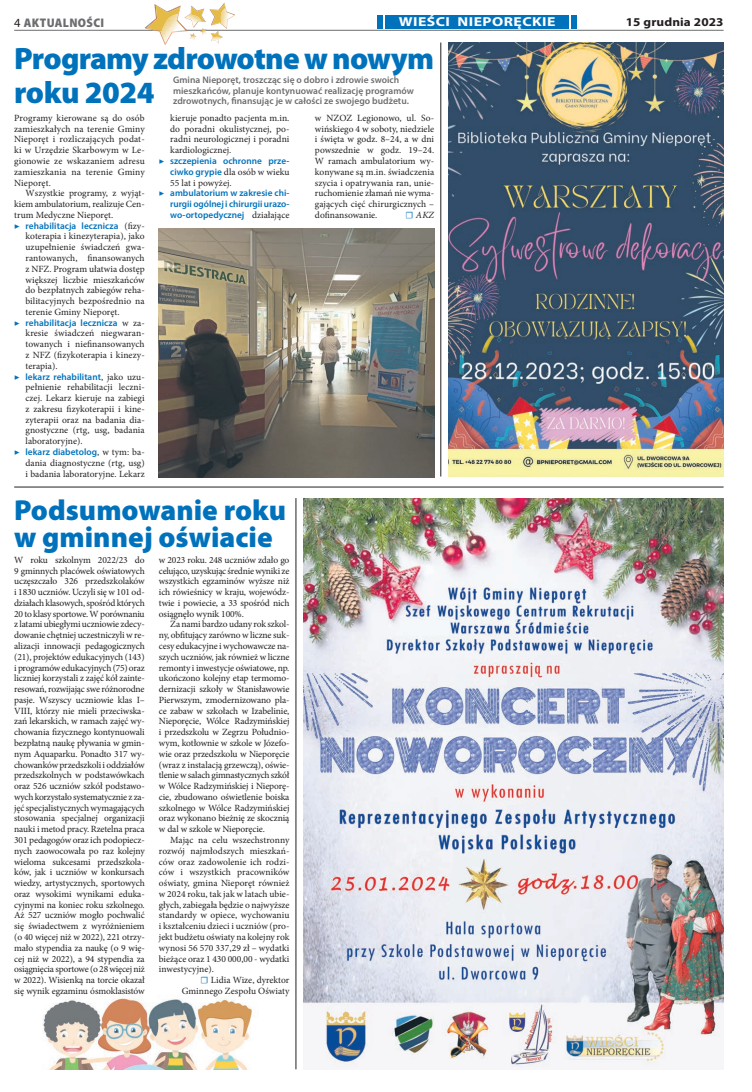
<style>
.page{position:relative;width:752px;height:1092px;background:#fff}
.page>*{position:absolute;margin:0;border:0;box-sizing:border-box;transform-origin:0 0}
.t1{font:900 31px/34px "Myriad Pro";letter-spacing:-.025em;color:#0072bc}
.t2{font:900 29px/27px "Myriad Pro";color:#0072bc}
.t3{font:700 13px "Myriad Pro";letter-spacing:.03em;color:#fff;scale:1.2 1}
.t4{font:900 semi-condensed 12.5px "Myriad Pro";letter-spacing:.03em;color:#6c6d70}
.t5{font:700 12px "Myriad Pro";letter-spacing:.01em;color:#231f20;scale:1.1 1}
.t6{font:9.5px/10.8px "Minion Pro";color:#231f20;text-align:justify}
.t7{font:600 9.5px/10.5px "Myriad Pro";letter-spacing:.005em;color:#6c6d70}
.t8{font:italic 9.5px "Minion Pro";color:#231f20}
.t9{font:600 9.3px/10.8px "Myriad Pro";letter-spacing:.005em;color:#0072bc;text-align:justify}
.s1{font-weight:400;font-stretch:normal;color:#231f20}
.s2{font-family:"Minion Pro";font-weight:400;font-size:9.5px}
.s3{font-family:"Minion Pro";font-weight:400;font-size:9.5px;color:#231f20}
.s4{font-family:"Myriad Pro";font-weight:600;font-size:9.3px;color:#0072bc}
.s5{font-style:normal;color:#0072bc}
.s6{color:#0072bc}
</style>
<div class="page">
<hr style="left:14px;top:30px;width:709px;height:1px;background:#6c6d70">
<div style="left:570px;top:15px;width:6px;height:13px;background:#0072bc"></div>
<div style="left:376px;top:15px;width:6px;height:13px;background:#0072bc"></div>
<div style="left:385px;top:15px;width:183px;height:13px;background:#0072bc"></div>
<svg style="left:145px;top:3px;width:90px;height:42px"></svg>
<img style="left:43px;top:995px;width:210px;height:74px">
<img style="left:159px;top:228px;width:275px;height:249px">
<img style="left:303px;top:498px;width:420px;height:570px">
<hr style="left:14px;top:486px;width:709px;height:1px;background:#231f20">
<hr style="left:295px;top:498px;width:1px;height:571px;background:#231f20">
<hr style="left:440px;top:43px;width:1px;height:433px;background:#231f20">
<img style="left:448px;top:43px;width:275px;height:433px">
<h3 class="t4" style="left:14px;top:14px;width:91px"><span class="s1">4</span> AKTUALNOŚCI</h3>
<h3 class="t3" style="left:398px;top:13px;width:132px">WIEŚCI NIEPORĘCKIE</h3>
<p class="t5" style="left:625px;top:14px;width:90px">15 grudnia 2023</p>
<h1 class="t1" style="left:14px;top:40px;width:421px">Programy zdrowotne w nowym roku 2024</h1>
<p class="t6" style="left:14px;top:112px;width:132px">Programy kierowane są do osób zamieszkałych na terenie Gminy Nieporęt i rozliczających podat&shy;ki w Urzędzie Skarbowym w Le&shy;gionowie ze wskazaniem adresu zamieszkania na terenie Gminy Nieporęt.</p>
<p class="t6" style="left:14px;top:188px;width:132px;text-indent:11px">Wszystkie programy, z wyjąt&shy;kiem ambulatorium, realizuje Cen&shy;trum Medyczne Nieporęt.</p>
<p class="t9" style="left:14px;top:220px;width:132px"><span class="s2">▶</span> rehabilitacja lecznicza <span class="s3">(fizy-</span></p>
<p class="t6" style="left:26px;top:231px;width:121px">koterapia i kinezyterapia), jako uzupełnienie świadczeń gwa&shy;rantowanych, finansowanych z NFZ. Program ułatwia dostęp większej liczbie mieszkańców do bezpłatnych zabiegów reha&shy;bilitacyjnych bezpośrednio na terenie Gminy Nieporęt.</p>
<p class="t9" style="left:14px;top:317px;width:132px"><span class="s2">▶</span> rehabilitacja lecznicza <span class="s3">w za-</span></p>
<p class="t6" style="left:26px;top:328px;width:121px">kresie świadczeń niegwaran&shy;towanych i niefinansowanych z NFZ (fizykoterapia i kinezy&shy;terapia).</p>
<p class="t9" style="left:14px;top:371px;width:132px"><span class="s2">▶</span> lekarz rehabilitant<span class="s3">, jako uzu-</span></p>
<p class="t6" style="left:26px;top:382px;width:121px">pełnienie rehabilitacji leczni&shy;czej. Lekarz kieruje na zabiegi z zakresu fizykoterapii i kine&shy;zyterapii oraz na badania dia&shy;gnostyczne (rtg, usg, badania laboratoryjne).</p>
<p class="t9" style="left:14px;top:446px;width:132px"><span class="s2">▶</span> lekarz diabetolog<span class="s3">, w tym: ba-</span></p>
<p class="t6" style="left:26px;top:457px;width:121px">dania diagnostyczne (rtg, usg) i badania laboratoryjne. Lekarz</p>
<p class="t7" style="left:173px;top:74px;width:242px">Gmina Nieporęt, troszcząc się o dobro i zdrowie swoich mieszkańców, planuje kontynuować realizację programów zdrowotnych, finansując je w całości ze swojego budżetu.</p>
<p class="t6" style="left:315px;top:112px;width:121px">w NZOZ Legionowo, ul. So&shy;wińskiego 4 w soboty, niedziele i święta w godz. 8–24, a w dni powszednie w godz. 19–24.<br>W ramach ambulatorium wy&shy;konywane są m.in. świadczenia szycia i opatrywania ran, unie&shy;ruchomienie złamań nie wyma&shy;gających cięć chirurgicznych – dofinansowanie.</p>
<p class="t6" style="left:170px;top:112px;width:121px">kieruje ponadto pacjenta m.in. do poradni okulistycznej, po&shy;radni neurologicznej i poradni kardiologicznej.</p>
<p class="t9" style="left:159px;top:155px;width:132px"><span class="s2">▶</span> szczepienia ochronne prze-</p>
<p class="t6" style="left:170px;top:166px;width:121px"><span class="s4">ciwko grypie</span> dla osób w wieku<br>55 lat i powyżej.</p>
<p class="t9" style="left:170px;top:187px;width:121px;text-indent:-11px"><span class="s2">▶</span> ambulatorium w zakresie chi&shy;rurgii ogólnej i chirurgii urazo&shy;wo-ortopedycznej <span class="s3">działające</span></p>
<p class="t8" style="left:405px;top:208px;width:30px"><span class="s5">☐</span> AKZ</p>
<h2 class="t2" style="left:14px;top:495px;width:273px">Podsumowanie roku w gminnej oświacie</h2>
<p class="t6" style="left:14px;top:554px;width:132px">W roku szkolnym 2022/23 do 9 gminnych placówek oświatowych uczęszczało 326 przedszkolaków i 1830 uczniów. Uczyli się w 101 od&shy;działach klasowych, spośród których 20 to klasy sportowe. W porównaniu z latami ubiegłymi uczniowie zdecy&shy;dowanie chętniej uczestniczyli w re&shy;alizacji innowacji pedagogicznych (21), projektów edukacyjnych (143) i programów edukacyjnych (75) oraz liczniej korzystali z zajęć kół zainte&shy;resowań, rozwijając swe różnorodne pasje. Wszyscy uczniowie klas I– VIII, którzy nie mieli przeciwska&shy;zań lekarskich, w ramach zajęć wy&shy;chowania fizycznego kontynuowali bezpłatną naukę pływania w gmin&shy;nym Aquaparku. Ponadto 317 wy&shy;chowanków przedszkoli i oddziałów przedszkolnych w podstawówkach oraz 526 uczniów szkół podstawo&shy;wych korzystało systematycznie z za&shy;jęć specjalistycznych wymagających stosowania specjalnej organizacji nauki i metod pracy. Rzetelna praca 301 pedagogów oraz ich podopiecz&shy;nych zaowocowała po raz kolejny wieloma sukcesami przedszkola&shy;ków, jak i uczniów w konkursach wiedzy, artystycznych, sportowych oraz wysokimi wynikami eduka&shy;cyjnymi na koniec roku szkolnego.<br>Aż 527 uczniów mogło pochwalić się świadectwem z wyróżnieniem (o 40 więcej niż w 2022), 221 otrzy&shy;mało stypendia za naukę (o 9 wię&shy;cej niż w 2022), a 94 stypendia za osiągnięcia sportowe (o 28 więcej niż w 2022). Wisienką na torcie okazał się wynik egzaminu ósmoklasistów</p>
<p class="t6" style="left:159px;top:554px;width:132px">w 2023 roku. 248 uczniów zdało go celująco, uzyskując średnie wyniki ze wszystkich egzaminów wyższe niż ich rówieśnicy w kraju, wojewódz&shy;twie i powiecie, a 33 spośród nich osiągnęło wynik 100%.</p>
<p class="t6" style="left:159px;top:619px;width:132px;text-indent:11px">Za nami bardzo udany rok szkol&shy;ny, obfitujący zarówno w liczne suk&shy;cesy edukacyjne i wychowawcze na&shy;szych uczniów, jak również w liczne remonty i inwestycje oświatowe, np. ukończono kolejny etap termomo&shy;dernizacji szkoły w Stanisławowie Pierwszym, zmodernizowano pla&shy;ce zabaw w szkołach w Izabelinie, Nieporęcie, Wólce Radzymińskiej i przedszkolu w Zegrzu Południo&shy;wym, kotłownie w szkole w Józefo&shy;wie oraz przedszkolu w Nieporęcie (wraz z instalacją grzewczą), oświe&shy;tlenie w salach gimnastycznych szkół w Wólce Radzymińskiej i Nieporę&shy;cie, zbudowano oświetlenie boiska szkolnego w Wólce Radzymińskiej oraz wykonano bieżnię ze skocznią w dal w szkole w Nieporęcie.</p>
<p class="t6" style="left:170px;top:834px;width:121px">Mając na celu wszechstronny</p>
<p class="t6" style="left:159px;top:845px;width:132px">rozwój najmłodszych mieszkań-</p>
<p class="t6" style="left:159px;top:856px;width:132px">ców oraz zadowolenie ich rodzi-</p>
<p class="t6" style="left:159px;top:866px;width:132px">ców i wszystkich pracowników</p>
<p class="t6" style="left:159px;top:877px;width:132px">oświaty, gmina Nieporęt również</p>
<p class="t6" style="left:159px;top:888px;width:132px">w 2024 roku, tak jak w latach ubie-</p>
<p class="t6" style="left:159px;top:899px;width:132px">głych, zabiegała będzie o najwyższe</p>
<p class="t6" style="left:159px;top:910px;width:132px">standardy w opiece, wychowaniu</p>
<p class="t6" style="left:159px;top:920px;width:132px">i kształceniu dzieci i uczniów (pro-</p>
<p class="t6" style="left:159px;top:931px;width:132px">jekt budżetu oświaty na kolejny rok</p>
<p class="t6" style="left:159px;top:942px;width:132px">wynosi 56 570 337,29 zł – wydatki</p>
<p class="t6" style="left:159px;top:953px;width:132px">bieżące oraz 1 430 000,00 - wydatki</p>
<p class="t6" style="left:159px;top:963px;width:57px">inwestycyjne).</p>
<p class="t6" style="left:200px;top:974px;width:90px"><span class="s6">☐</span> Lidia Wize, dyrektor</p>
<p class="t6" style="left:182px;top:985px;width:109px">Gminnego Zespołu Oświaty</p>
</div>
